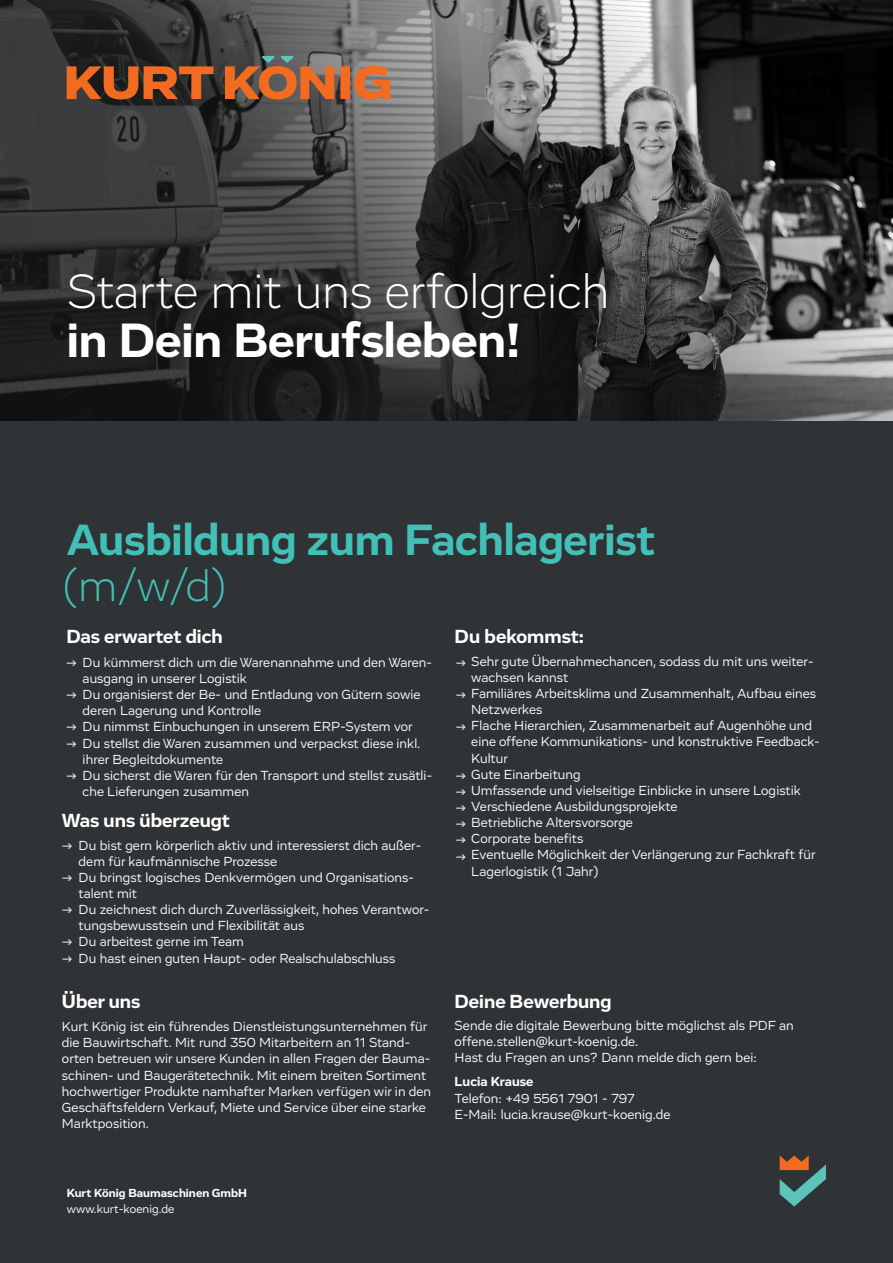
<style>
.page{position:relative;width:893px;height:1263px;background:#303335}
.page>*{position:absolute;margin:0;border:0;box-sizing:border-box;transform-origin:0 0}
.Headline_3_White{font:300 49.5px "Vito";color:#fff}
.Headline_3_White-2{font:700 49.5px "Vito";color:#fff}
.Headline_1_T_urquois{font:700 45px "Vito";color:#42c0b8}
.Subheadline_1_Turquo{font:300 45px "Vito";color:#42c0b8}
.Headline_3_White-3{font:700 19.5px "Vito";color:#fff}
.Bodytext_White{font:13.5px/16.2px "Vito";letter-spacing:.005em;color:#fff}
.Headline_4_White{font:700 12px "Vito";letter-spacing:.005em;color:#fff}
.Bodytext_White-2{font:12px "Vito";letter-spacing:.005em;color:#fff}
.s1{font-weight:700}
</style>
<div class="page">
<svg style="left:0;top:0;width:893px;height:421px"></svg>
<svg style="left:780px;top:1155px;width:46px;height:51px"></svg>
<svg style="left:67px;top:56px;width:323px;height:43px"></svg>
<p class="Headline_3_White" style="left:67px;top:262px;width:544px">Starte mit uns erfolgreich</p>
<p class="Headline_3_White-2" style="left:67px;top:310px;width:456px">in Dein Berufsleben!</p>
<p class="Headline_1_T_urquois" style="left:67px;top:512px;width:590px">Ausbildung zum Fachlagerist</p>
<p class="Subheadline_1_Turquo" style="left:62px;top:559px;width:167px">(m/w/d)</p>
<p class="Headline_3_White-3" style="left:66px;top:625px;width:158px">Das erwartet dich</p>
<p class="Bodytext_White" style="left:83px;top:654px;width:351px;text-indent:-16px">-&gt; Du kümmerst dich um die Warenannahme und den Waren&shy;ausgang in unserer Logistik</p>
<p class="Bodytext_White" style="left:83px;top:686px;width:339px;text-indent:-16px">-&gt; Du organisierst der Be- und Entladung von Gütern sowie deren Lagerung und Kontrolle</p>
<p class="Bodytext_White" style="left:66px;top:719px;width:348px">-&gt; Du nimmst Einbuchungen in unserem ERP-System vor</p>
<p class="Bodytext_White" style="left:83px;top:735px;width:339px;text-indent:-16px">-&gt; Du stellst die Waren zusammen und verpackst diese inkl. ihrer Begleitdokumente</p>
<p class="Bodytext_White" style="left:83px;top:767px;width:351px;text-indent:-16px">-&gt; Du sicherst die Waren für den Transport und stellst zusätli&shy;che Lieferungen zusammen</p>
<p class="Headline_3_White-3" style="left:62px;top:809px;width:169px">Was uns überzeugt</p>
<p class="Bodytext_White" style="left:79px;top:837px;width:344px;text-indent:-17px">-&gt; Du bist gern körperlich aktiv und interessierst dich außer&shy;dem für kaufmännische Prozesse</p>
<p class="Bodytext_White" style="left:79px;top:869px;width:337px;text-indent:-17px">-&gt; Du bringst logisches Denkvermögen und Organisations&shy;talent mit</p>
<p class="Bodytext_White" style="left:79px;top:901px;width:352px;text-indent:-17px">-&gt; Du zeichnest dich durch Zuverlässigkeit, hohes Verantwor&shy;tungsbewusstsein und Flexibilität aus</p>
<p class="Bodytext_White" style="left:62px;top:934px;width:184px">-&gt; Du arbeitest gerne im Team</p>
<p class="Bodytext_White" style="left:62px;top:950px;width:335px">-&gt; Du hast einen guten Haupt- oder Realschulabschluss</p>
<p class="Headline_3_White-3" style="left:62px;top:989px;width:80px">Über uns</p>
<p class="Bodytext_White" style="left:62px;top:1018px;width:371px">Kurt König ist ein führendes Dienstleistungsunternehmen für die Bauwirtschaft. Mit rund 350 Mitarbeitern an 11 Stand&shy;orten betreuen wir unsere Kunden in allen Fragen der Bauma&shy;schinen- und Baugerätetechnik. Mit einem breiten Sortiment hochwertiger Produkte namhafter Marken verfügen wir in den Geschäftsfeldern Verkauf, Miete und Service über eine starke Marktposition.</p>
<p class="Headline_4_White" style="left:67px;top:1186px;width:182px">Kurt König Baumaschinen GmbH</p>
<p class="Bodytext_White-2" style="left:67px;top:1202px;width:109px">www.kurt-koenig.de</p>
<p class="Headline_3_White-3" style="left:455px;top:625px;width:131px">Du bekommst:</p>
<p class="Bodytext_White" style="left:471px;top:653px;width:344px;text-indent:-16px">-&gt; Sehr gute Übernahmechancen, sodass du mit uns weiter&shy;wachsen kannst</p>
<p class="Bodytext_White" style="left:471px;top:685px;width:346px;text-indent:-16px">-&gt; Familiäres Arbeitsklima und Zusammenhalt, Aufbau eines<br>Netzwerkes</p>
<p class="Bodytext_White" style="left:471px;top:717px;width:350px;text-indent:-16px">-&gt; Flache Hierarchien, Zusammenarbeit auf Augenhöhe und eine offene Kommunikations- und konstruktive Feedback-<br>Kultur</p>
<p class="Bodytext_White" style="left:455px;top:766px;width:127px">-&gt; Gute Einarbeitung</p>
<p class="Bodytext_White" style="left:455px;top:782px;width:347px">-&gt; Umfassende und vielseitige Einblicke in unsere Logistik</p>
<p class="Bodytext_White" style="left:455px;top:798px;width:223px">-&gt; Verschiedene Ausbildungsprojekte</p>
<p class="Bodytext_White" style="left:455px;top:814px;width:179px">-&gt; Betriebliche Altersvorsorge</p>
<p class="Bodytext_White" style="left:455px;top:831px;width:129px">-&gt; Corporate benefits</p>
<p class="Bodytext_White" style="left:471px;top:847px;width:346px;text-indent:-16px">-&gt; Eventuelle Möglichkeit der Verlängerung zur Fachkraft für<br>Lagerlogistik (1 Jahr)</p>
<p class="Headline_3_White-3" style="left:455px;top:989px;width:158px">Deine Bewerbung</p>
<p class="Bodytext_White" style="left:455px;top:1017px;width:341px">Sende die digitale Bewerbung bitte möglichst als PDF an offene.stellen@kurt-koenig.de.</p>
<p class="Bodytext_White" style="left:455px;top:1049px;width:304px">Hast du Fragen an uns? Dann melde dich gern bei:</p>
<p class="Bodytext_White" style="left:455px;top:1074px;width:182px"><span class="s1">Lucia Krause<br></span>Telefon: +49 5561 7901 - 797</p>
<p class="Bodytext_White" style="left:455px;top:1106px;width:217px">E-Mail: lucia.krause@kurt-koenig.de</p>
</div>
